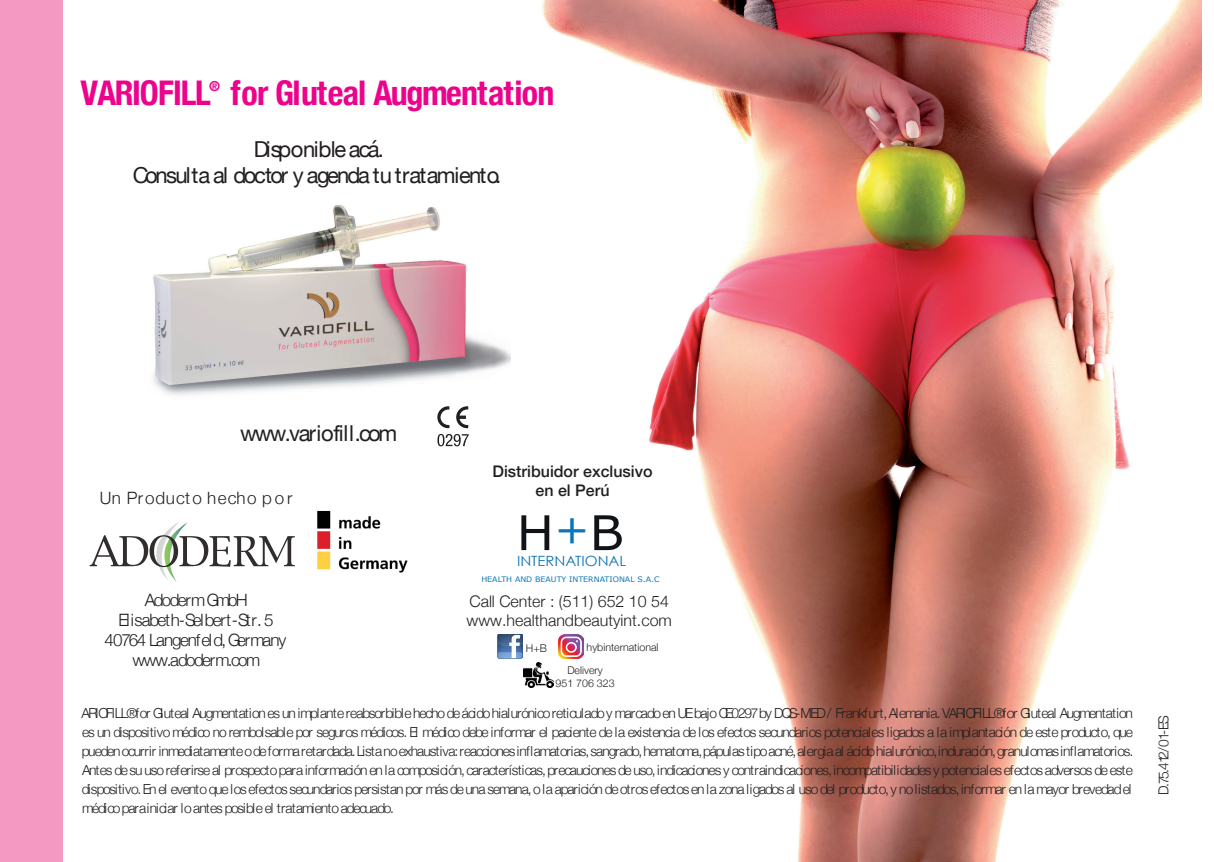
<style>
.page{position:relative;width:1214px;height:862px;background:#fff}
.page>*{position:absolute;margin:0;border:0;box-sizing:border-box;transform-origin:0 0}
.t1{font:47.8px "Verdana";color:#111416;scale:1.05 1}
.t2{font:41.2px "Verdana";color:#0875b9;scale:1.05 1}
.t3{font:700 condensed 34px "Helvetica Neue";letter-spacing:-.025em;color:#ed028c}
.t4{font:22px/26px "Helvetica Neue";letter-spacing:-.075em;color:#231f20;text-align:center}
.t5{font:300 17px/20px "Helvetica Neue";letter-spacing:-.065em;color:#231f20;text-align:center}
.t6{font:300 17px "Helvetica Neue";letter-spacing:.065em;color:#231f20}
.t7{font:300 16px/19.2px "Helvetica Neue";color:#231f20}
.t8{font:500 16px/19.2px "Helvetica Neue";color:#231f20;text-align:center}
.t9{font:14.2px "Century Gothic";color:#0c76b8;scale:1.05 1}
.t10{font:300 13.8px/19px "Helvetica Neue";letter-spacing:-.075em;color:#231f20}
.t11{font:700 condensed 13.8px "Helvetica Neue";color:#ed028c}
.t12{font:300 10.6px/12.8px "Helvetica Neue";color:#231f20;text-align:center}
.t13{font:7.6px "Verdana";color:#0c76b8;scale:1.05 1}
</style>
<div class="page">
<img style="left:541px;top:0;width:661px;height:862px">
<img style="left:153px;top:205px;width:358px;height:205px">
<svg style="left:438px;top:434px;width:31px;height:12px"></svg>
<svg style="left:437px;top:406px;width:12px;height:22px"></svg>
<svg style="left:456px;top:406px;width:12px;height:22px"></svg>
<img style="left:317px;top:510px;width:91px;height:63px">
<div style="left:0;top:0;width:62px;height:862px;background:#f499c2"></div>
<svg style="left:90px;top:522px;width:205px;height:59px"></svg>
<img style="left:497px;top:634px;width:25px;height:25px">
<img style="left:559px;top:634px;width:24px;height:25px">
<img style="left:524px;top:663px;width:29px;height:25px">
<h3 class="t3" style="left:80px;top:72px;width:132px">VARIOFILL</h3>
<p class="t11" style="left:209px;top:78px;width:13px">®</p>
<h3 class="t3" style="left:231px;top:72px;width:325px">for Gluteal Augmentation</h3>
<h3 class="t4" style="left:133px;top:136px;width:370px">Disponible acá.<br>Consulta al doctor y agenda tu tratamiento.</h3>
<h3 class="t4" style="left:240px;top:420px;width:159px">www.variofill.com</h3>
<p class="t6" style="left:100px;top:487px;width:194px">Un Producto hecho por</p>
<p class="t5" style="left:104px;top:589px;width:184px">Adoderm GmbH<br>Elisabeth-Selbert-Str. 5<br>40764 Langenfeld, Germany www.adoderm.com</p>
<p class="t8" style="left:493px;top:461px;width:162px">Distribuidor exclusivo en el Perú</p>
<h1 class="t1" style="left:517px;top:502px;width:104px">H B</h1>
<h2 class="t2" style="left:555px;top:503px;width:35px">+</h2>
<p class="t9" style="left:517px;top:551px;width:106px">INTERNATIONAL</p>
<p class="t13" style="left:481px;top:575px;width:171px">HEALTH AND BEAUTY INTERNATIONAL S.A.C</p>
<p class="t7" style="left:467px;top:592px;width:207px">Call Center : (511) 652 10 54 www.healthandbeautyint.com</p>
<p class="t12" style="left:526px;top:641px;width:22px">H+B</p>
<p class="t12" style="left:587px;top:641px;width:73px">hybinternational</p>
<p class="t12" style="left:556px;top:664px;width:61px">Delivery<br>951 706 323</p>
<p class="t10" style="left:82px;top:703px;width:1053px">ARIOFILL®for Gluteal Augmentation es un implante reabsorbible hecho de ácido hialurónico reticulado y marcado en UEbajo CE0297by DQS-MED/ Frankfurt, Alemania. VARIOFILL®for Gluteal Augmentation es un dispositivo médico no rembolsable por seguros médicos. El médico debe informar el paciente de la existencia de los efectos secundarios potenciales ligados a la implantación de este producto, que pueden ocurrir inmediatamenteodeforma retardada.Lista noexhaustiva:reacciones inflamatorias,sangrado,hematoma,pápulas tipoacné,alergia al ácidohialurónico,induración,granulomas inflamatorios.<br>Antes de su uso referirse al prospecto para información en la composición, características, precauciones de uso, indicaciones y contraindicaciones, incompatibilidades y potenciales efectos adversos de este dispositivo. En el evento que los efectos secundarios persistan por más de una semana, o la aparición de otros efectos en la zona ligados al uso del producto, y no listados, informar en la mayor brevedad el médico parainiciar lo antes posible el tratamiento adecuado.</p>
<p class="t10" style="left:1154px;top:795px;width:81px;rotate:-90deg">D.75.412/ 01-ES</p>
</div>
